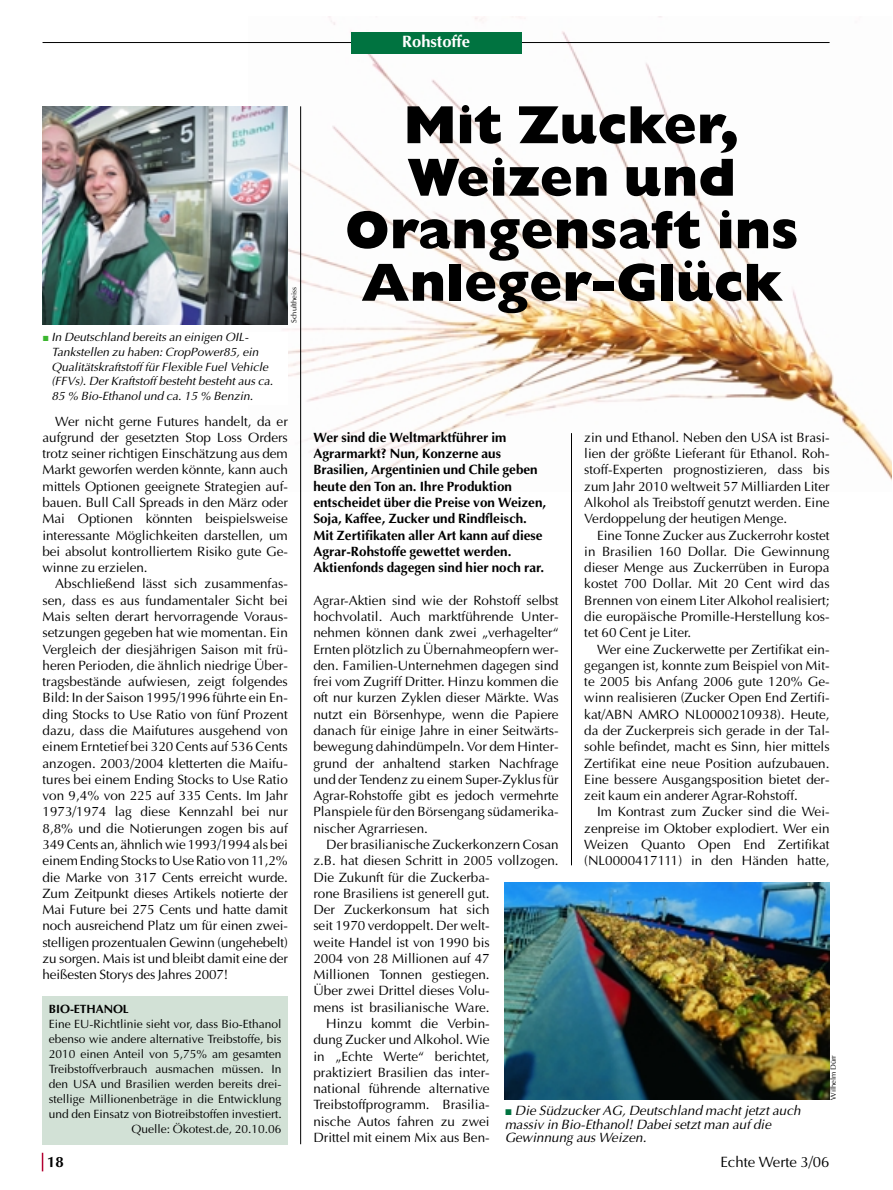
<style>
.page{position:relative;width:893px;height:1190px;background:#fff}
.page>*{position:absolute;margin:0;border:0;box-sizing:border-box;transform-origin:0 0}
.t1{font:800 54px/52.5px "Gill Sans";color:#000;text-align:center}
.t2{font:700 16.5px "Optima";color:#fff}
.t3{font:15px "Optima";color:#000}
.t4{font:700 15px "Optima";color:#000}
.t5{font:13.5px/16.4px "Optima";color:#000;text-align:justify}
.t6{font:700 13.5px/16.4px "Optima";color:#000}
.t7{font:italic 13.5px/13.5px "Optima";color:#000}
.t8{font:12px/15px "Optima";color:#000;text-align:right}
.t9{font:italic 12px/14.7px "Optima";color:#000}
.t10{font:700 12px "Optima";letter-spacing:-.005em;color:#000}
.t11{font:7.5px "Optima";color:#000}
.s1{font-family:"BB Sonderzeichen";font-style:normal;color:#3bb62f}
.s2{font-family:"BB Sonderzeichen";font-style:normal;color:#007340}
</style>
<div class="page">
<img style="left:282px;top:17px;width:609px;height:474px">
<hr style="left:300px;top:106px;width:1px;height:1038px;background:#000">
<hr style="left:43px;top:42px;width:786px;height:1px;background:#000">
<div style="left:351px;top:32px;width:170px;height:21px;background:#007340"></div>
<svg style="left:42px;top:1152px;width:1px;height:19px"></svg>
<img style="left:43px;top:106px;width:245px;height:219px">
<div style="left:43px;top:332px;width:245px;height:73px;background:#fff"></div>
<div style="left:43px;top:996px;width:245px;height:148px;background:#d2e1d6"></div>
<img style="left:504px;top:882px;width:325px;height:217px">
<hr style="left:571px;top:433px;width:1px;height:432px;background:#000">
<p class="t2" style="left:402px;top:35px;width:69px">Rohstoffe</p>
<p class="t9" style="left:52px;top:331px;width:223px;text-indent:-9px"><span class="s1">J</span> In Deutschland bereits an einigen OIL-Tankstellen zu haben: CropPower85, ein Qualitätskraftstoff für Flexible Fuel Vehicle (FFVs). Der Kraftstoff besteht besteht aus ca.<br>85 % Bio-Ethanol und ca. 15 % Benzin.</p>
<p class="t11" style="left:291px;top:323px;width:37px;rotate:-90deg">Schultheiss</p>
<p class="t5" style="left:43px;top:414px;width:247px;text-indent:13px">Wer nicht gerne Futures handelt, da er aufgrund der gesetzten Stop Loss Orders trotz seiner richtigen Einschätzung aus dem Markt geworfen werden könnte, kann auch mittels Optionen geeignete Strategien auf&shy;bauen. Bull Call Spreads in den März oder Mai Optionen könnten beispielsweise interessante Möglichkeiten darstellen, um bei absolut kontrolliertem Risiko gute Ge&shy;winne zu erzielen.</p>
<p class="t5" style="left:43px;top:577px;width:247px;text-indent:13px">Abschließend lässt sich zusammenfas&shy;sen, dass es aus fundamentaler Sicht bei Mais selten derart hervorragende Voraus&shy;setzungen gegeben hat wie momentan. Ein Vergleich der diesjährigen Saison mit frü&shy;heren Perioden, die ähnlich niedrige Über&shy;tragsbestände aufwiesen, zeigt folgendes Bild: In der Saison 1995/1996 führte ein En&shy;ding Stocks to Use Ratio von fünf Prozent dazu, dass die Maifutures ausgehend von einem Erntetief bei 320 Cents auf 536 Cents anzogen. 2003/2004 kletterten die Maifu&shy;tures bei einem Ending Stocks to Use Ratio von 9,4% von 225 auf 335 Cents. Im Jahr 1973/1974 lag diese Kennzahl bei nur 8,8% und die Notierungen zogen bis auf 349 Cents an, ähnlich wie 1993/1994 als bei einem Ending Stocks to Use Ratio von 11,2% die Marke von 317 Cents erreicht wurde.<br>Zum Zeitpunkt dieses Artikels notierte der Mai Future bei 275 Cents und hatte damit noch ausreichend Platz um für einen zwei&shy;stelligen prozentualen Gewinn (ungehebelt) zu sorgen. Mais ist und bleibt damit eine der heißesten Storys des Jahres 2007!</p>
<p class="t10" style="left:49px;top:1004px;width:81px">BIO-ETHANOL</p>
<p class="t8" style="left:49px;top:1017px;width:234px">Eine EU-Richtlinie sieht vor, dass Bio-Ethanol ebenso wie andere alternative Treibstoffe, bis 2010 einen Anteil von 5,75% am gesamten Treibstoffverbrauch ausmachen müssen. In den USA und Brasilien werden bereits drei&shy;stellige Millionenbeträge in die Entwicklung und den Einsatz von Biotreibstoffen investiert.<br>Quelle: Ökotest.de, 20.10.06</p>
<p class="t4" style="left:47px;top:1155px;width:18px">18</p>
<h1 class="t1" style="left:345px;top:105px;width:455px">Mit Zucker,<br>Weizen und<br>Orangensaft ins<br>Anleger-Glück</h1>
<p class="t6" style="left:313px;top:430px;width:234px">Wer sind die Weltmarktführer im Agrarmarkt? Nun, Konzerne aus Brasilien, Argentinien und Chile geben heute den Ton an. Ihre Produktion entscheidet über die Preise von Weizen, Soja, Kaffee, Zucker und Rindfleisch.<br>Mit Zertifikaten aller Art kann auf diese Agrar-Rohstoffe gewettet werden.<br>Aktienfonds dagegen sind hier noch rar.</p>
<p class="t5" style="left:313px;top:593px;width:247px">Agrar-Aktien sind wie der Rohstoff selbst hochvolatil. Auch marktführende Unter&shy;nehmen können dank zwei „verhagelter“ Ernten plötzlich zu Übernahmeopfern wer&shy;den. Familien-Unternehmen dagegen sind frei vom Zugriff Dritter. Hinzu kommen die oft nur kurzen Zyklen dieser Märkte. Was nutzt ein Börsenhype, wenn die Papiere danach für einige Jahre in einer Seitwärts&shy;bewegung dahindümpeln. Vor dem Hinter&shy;grund der anhaltend starken Nachfrage und der Tendenz zu einem Super-Zyklus für Agrar-Rohstoffe gibt es jedoch vermehrte Planspiele für den Börsengang südamerika&shy;nischer Agrarriesen.</p>
<p class="t5" style="left:326px;top:837px;width:234px">Der brasilianische Zuckerkonzern Cosan</p>
<p class="t5" style="left:313px;top:853px;width:247px">z.B. hat diesen Schritt in 2005 vollzogen.</p>
<p class="t5" style="left:313px;top:870px;width:178px">Die Zukunft für die Zuckerba-</p>
<p class="t5" style="left:313px;top:886px;width:178px">rone Brasiliens ist generell gut.</p>
<p class="t5" style="left:313px;top:902px;width:178px">Der Zuckerkonsum hat sich</p>
<p class="t5" style="left:313px;top:919px;width:178px">seit 1970 verdoppelt. Der welt-</p>
<p class="t5" style="left:313px;top:935px;width:178px">weite Handel ist von 1990 bis</p>
<p class="t5" style="left:313px;top:951px;width:178px">2004 von 28 Millionen auf 47</p>
<p class="t5" style="left:313px;top:967px;width:178px">Millionen Tonnen gestiegen.</p>
<p class="t5" style="left:313px;top:984px;width:178px">Über zwei Drittel dieses Volu-</p>
<p class="t5" style="left:313px;top:1000px;width:178px">mens ist brasilianische Ware.</p>
<p class="t5" style="left:326px;top:1016px;width:165px">Hinzu kommt die Verbin-</p>
<p class="t5" style="left:313px;top:1032px;width:178px">dung Zucker und Alkohol. Wie</p>
<p class="t5" style="left:313px;top:1049px;width:178px">in „Echte Werte“ berichtet,</p>
<p class="t5" style="left:313px;top:1065px;width:178px">praktiziert Brasilien das inter-</p>
<p class="t5" style="left:313px;top:1081px;width:178px">national führende alternative</p>
<p class="t5" style="left:313px;top:1098px;width:178px">Treibstoffprogramm. Brasilia-</p>
<p class="t5" style="left:313px;top:1114px;width:178px">nische Autos fahren zu zwei</p>
<p class="t5" style="left:313px;top:1130px;width:178px">Drittel mit einem Mix aus Ben-</p>
<p class="t5" style="left:584px;top:430px;width:247px">zin und Ethanol. Neben den USA ist Brasi&shy;lien der größte Lieferant für Ethanol. Roh&shy;stoff-Experten prognostizieren, dass bis zum Jahr 2010 weltweit 57 Milliarden Liter Alkohol als Treibstoff genutzt werden. Eine Verdoppelung der heutigen Menge.</p>
<p class="t5" style="left:584px;top:528px;width:247px;text-indent:13px">Eine Tonne Zucker aus Zuckerrohr kostet in Brasilien 160 Dollar. Die Gewinnung dieser Menge aus Zuckerrüben in Europa kostet 700 Dollar. Mit 20 Cent wird das Brennen von einem Liter Alkohol realisiert; die europäische Promille-Herstellung kos&shy;tet 60 Cent je Liter.</p>
<p class="t5" style="left:584px;top:642px;width:247px;text-indent:13px">Wer eine Zuckerwette per Zertifikat ein&shy;gegangen ist, konnte zum Beispiel von Mit&shy;te 2005 bis Anfang 2006 gute 120% Ge&shy;winn realisieren (Zucker Open End Zertifi&shy;kat/ABN AMRO NL0000210938). Heute, da der Zuckerpreis sich gerade in der Tal&shy;sohle befindet, macht es Sinn, hier mittels Zertifikat eine neue Position aufzubauen.<br>Eine bessere Ausgangsposition bietet der&shy;zeit kaum ein anderer Agrar-Rohstoff.</p>
<p class="t5" style="left:584px;top:805px;width:247px;text-indent:13px">Im Kontrast zum Zucker sind die Wei&shy;zenpreise im Oktober explodiert. Wer ein Weizen Quanto Open End Zertifikat (NL0000417111) in den Händen hatte,</p>
<p class="t11" style="left:830px;top:1099px;width:46px;rotate:-90deg">Wilhelm Dürr</p>
<p class="t7" style="left:504px;top:1105px;width:297px"><span class="s2">J</span> Die Südzucker AG, Deutschland macht jetzt auch massiv in Bio-Ethanol! Dabei setzt man auf die<br>Gewinnung aus Weizen.</p>
<p class="t3" style="left:720px;top:1155px;width:111px">Echte Werte 3/06</p>
</div>
